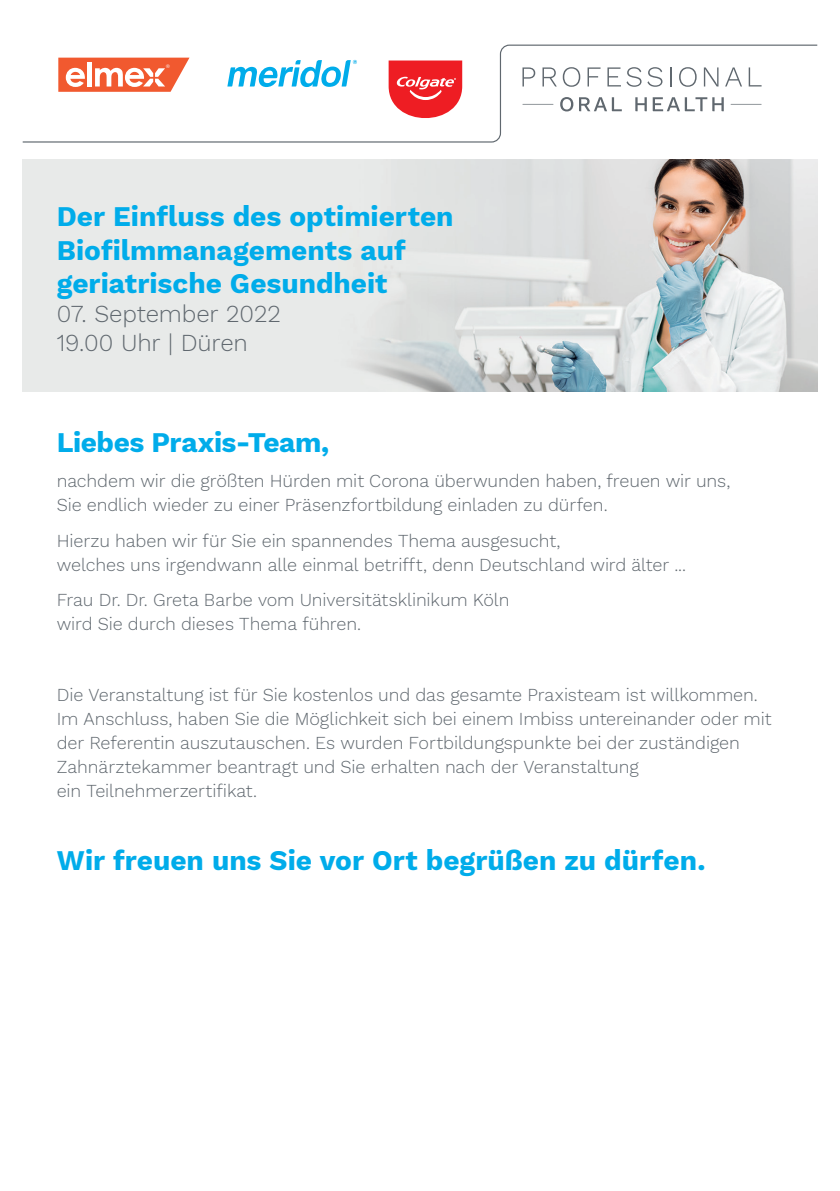
<style>
.page{position:relative;width:840px;height:1191px;background:#fff}
.page>*{position:absolute;margin:0;border:0;box-sizing:border-box;transform-origin:0 0}
.t1{font:700 28px/33.6px "Work Sans";color:#00acea}
.t2{font:300 24px/28.8px "Work Sans";letter-spacing:-.005em;color:#60686f}
.t3{font:300 18px/24px "Work Sans";letter-spacing:-.005em;color:#60686f}
.t4{font:5px "Helvetica";color:#fff}
</style>
<div class="page">
<img style="left:23px;top:159px;width:793px;height:233px">
<svg style="left:22px;top:44px;width:796px;height:99px"></svg>
<p class="t4" style="left:166px;top:62px;width:5px">®</p>
<h1 class="t1" style="left:57px;top:199px;width:398px">Der Einfluss des optimierten<br>Biofilmmanagements auf geriatrische Gesundheit</h1>
<h2 class="t2" style="left:57px;top:299px;width:226px">07. September 2022<br>19.00 Uhr | Düren</h2>
<h1 class="t1" style="left:57px;top:424px;width:274px">Liebes Praxis-Team,</h1>
<p class="t3" style="left:57px;top:468px;width:674px">nachdem wir die größten Hürden mit Corona überwunden haben, freuen wir uns,<br>Sie endlich wieder zu einer Präsenzfortbildung einladen zu dürfen.</p>
<p class="t3" style="left:57px;top:528px;width:630px">Hierzu haben wir für Sie ein spannendes Thema ausgesucht,<br>welches uns irgendwann alle einmal betrifft, denn Deutschland wird älter ...</p>
<p class="t3" style="left:57px;top:587px;width:454px">Frau Dr. Dr. Greta Barbe vom Universitätsklinikum Köln wird Sie durch dieses Thema führen.</p>
<p class="t3" style="left:57px;top:682px;width:716px">Die Veranstaltung ist für Sie kostenlos und das gesamte Praxisteam ist willkommen.<br>Im Anschluss, haben Sie die Möglichkeit sich bei einem Imbiss untereinander oder mit der Referentin auszutauschen. Es wurden Fortbildungspunkte bei der zuständigen Zahnärztekammer beantragt und Sie erhalten nach der Veranstaltung<br>ein Teilnehmerzertifikat.</p>
<h1 class="t1" style="left:57px;top:842px;width:650px">Wir freuen uns Sie vor Ort begrüßen zu dürfen.</h1>
</div>
